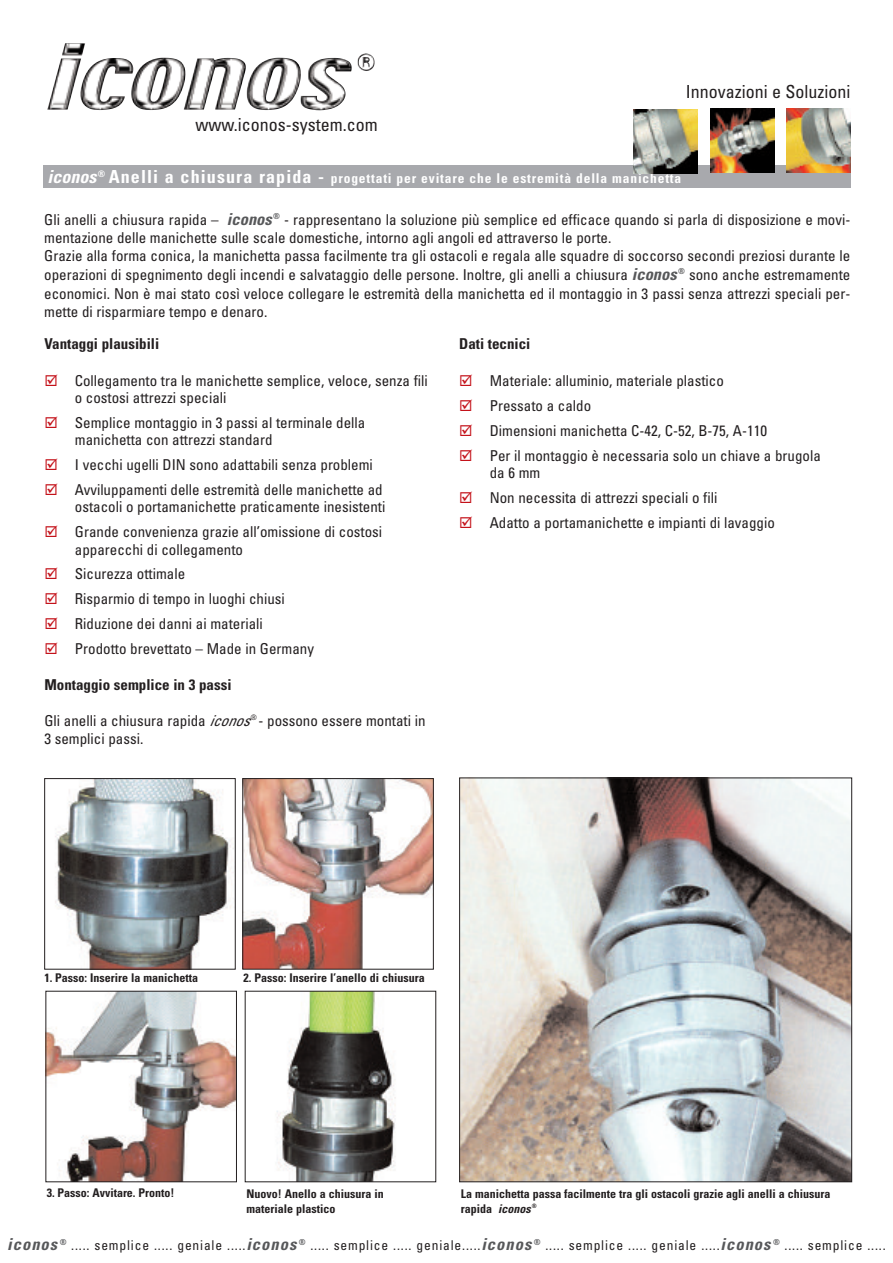
<style>
.page{position:relative;width:893px;height:1263px;background:#fff}
.page>*{position:absolute;margin:0;border:0;box-sizing:border-box;transform-origin:0 0}
.t1{font:condensed 18px "Univers";color:#231f20}
.t2{font:condensed 15px/24.9px "Univers";color:#231f20}
.t3{font:700 condensed 15px "Univers";color:#231f20}
.t4{font:condensed 13.5px "Univers";letter-spacing:.06em;color:#231f20}
.t5{font:700 condensed 13.5px "Univers";letter-spacing:.06em;color:#fff}
.t6{font:700 condensed 12px/14.4px "Univers";color:#231f20}
.s1{font-style:italic;font-size:18px}
.s2{font-size:18px}
.s3{font-weight:700;font-style:italic;font-size:16.5px;color:#57585a}
.s4{font-style:italic}
</style>
<div class="page">
<img style="left:47px;top:43px;width:305px;height:67px">
<div style="left:43px;top:166px;width:807px;height:22px;background:#a8a9ad"></div>
<img style="left:786px;top:109px;width:64px;height:64px">
<img style="left:634px;top:110px;width:64px;height:64px">
<img style="left:710px;top:109px;width:64px;height:64px">
<img style="left:244px;top:780px;width:188px;height:187px">
<div style="left:242px;top:778px;width:192px;height:191px;border:1px solid #231f20"></div>
<img style="left:47px;top:993px;width:188px;height:187px">
<div style="left:45px;top:991px;width:192px;height:191px;border:1px solid #231f20"></div>
<img style="left:277px;top:993px;width:119px;height:187px">
<img style="left:55px;top:780px;width:179px;height:187px">
<div style="left:44px;top:778px;width:192px;height:191px;border:1px solid #231f20"></div>
<img style="left:461px;top:779px;width:389px;height:401px">
<p class="t1" style="left:196px;top:118px;width:184px">www.iconos-system.com</p>
<p class="t1" style="left:686px;top:85px;width:166px">Innovazioni e Soluzioni</p>
<p class="t5" style="left:47px;top:174px;width:635px"><span class="s1">iconos</span> <sup>®</sup> <span class="s2">Anelli a chiusura rapida -</span> progettati per evitare che le estremità della manichetta</p>
<p class="t2" style="left:44px;top:211px;width:808px;line-height:18.5px">Gli anelli a chiusura rapida – <span class="s3">iconos</span> <sup>®</sup> - rappresentano la soluzione più semplice ed efficace quando si parla di disposizione e movi&shy;mentazione delle manichette sulle scale domestiche, intorno agli angoli ed attraverso le porte.<br>Grazie alla forma conica, la manichetta passa facilmente tra gli ostacoli e regala alle squadre di soccorso secondi preziosi durante le operazioni di spegnimento degli incendi e salvataggio delle persone. Inoltre, gli anelli a chiusura <span class="s3">iconos</span> <sup>®</sup> sono anche estremamente economici. Non è mai stato così veloce collegare le estremità della manichetta ed il montaggio in 3 passi senza attrezzi speciali per&shy;mette di risparmiare tempo e denaro.</p>
<p class="t3" style="left:44px;top:338px;width:116px">Vantaggi plausibili</p>
<p class="t2" style="left:75px;top:373px;width:355px;line-height:17.2px">Collegamento tra le manichette semplice, veloce, senza fili o costosi attrezzi speciali</p>
<p class="t2" style="left:75px;top:415px;width:292px;line-height:17.2px">Semplice montaggio in 3 passi al terminale della manichetta con attrezzi standard</p>
<p class="t2" style="left:75px;top:454px;width:309px">I vecchi ugelli DIN sono adattabili senza problemi<br>Avviluppamenti delle estremità delle manichette ad</p>
<p class="t2" style="left:75px;top:496px;width:312px">ostacoli o portamanichette praticamente inesistenti<br>Grande convenienza grazie all’omissione di costosi</p>
<p class="t2" style="left:75px;top:538px;width:241px">apparecchi di collegamento<br>Sicurezza ottimale<br>Risparmio di tempo in luoghi chiusi<br>Riduzione dei danni ai materiali<br>Prodotto brevettato – Made in Germany</p>
<p class="t3" style="left:44px;top:679px;width:189px">Montaggio semplice in 3 passi</p>
<p class="t2" style="left:44px;top:712px;width:383px;line-height:18px">Gli anelli a chiusura rapida <span class="s4">iconos</span><sup>®</sup> - possono essere montati in<br>3 semplici passi.</p>
<p class="t3" style="left:459px;top:338px;width:73px">Dati tecnici</p>
<p class="t2" style="left:490px;top:369px;width:333px">Materiale: alluminio, materiale plastico<br>Pressato a caldo<br>Dimensioni manichetta C-42, C-52, B-75, A-110<br>Per il montaggio è necessaria solo un chiave a brugola</p>
<p class="t2" style="left:490px;top:461px;width:287px">da 6 mm<br>Non necessita di attrezzi speciali o fili<br>Adatto a portamanichette e impianti di lavaggio</p>
<p class="t6" style="left:44px;top:972px;width:155px">1. Passo: Inserire la manichetta</p>
<p class="t6" style="left:243px;top:972px;width:183px">2. Passo: Inserire l’anello di chiusura</p>
<p class="t6" style="left:47px;top:1186px;width:129px">3. Passo: Avvitare. Pronto!</p>
<p class="t6" style="left:247px;top:1188px;width:139px">Nuovo! Anello a chiusura in materiale plastico</p>
<p class="t6" style="left:461px;top:1188px;width:371px">La manichetta passa facilmente tra gli ostacoli grazie agli anelli a chiusura rapida <span class="s4">iconos</span> <sup>®</sup></p>
<p class="t4" style="left:7px;top:1240px;width:880px"><span class="s3">iconos</span> <sup>®</sup> ..... semplice ..... geniale .....<span class="s3">iconos</span> <sup>®</sup> ..... semplice ..... geniale.....<span class="s3">iconos</span> <sup>®</sup> ..... semplice ..... geniale .....<span class="s3">iconos</span> <sup>®</sup> ..... semplice .....</p>
</div>
